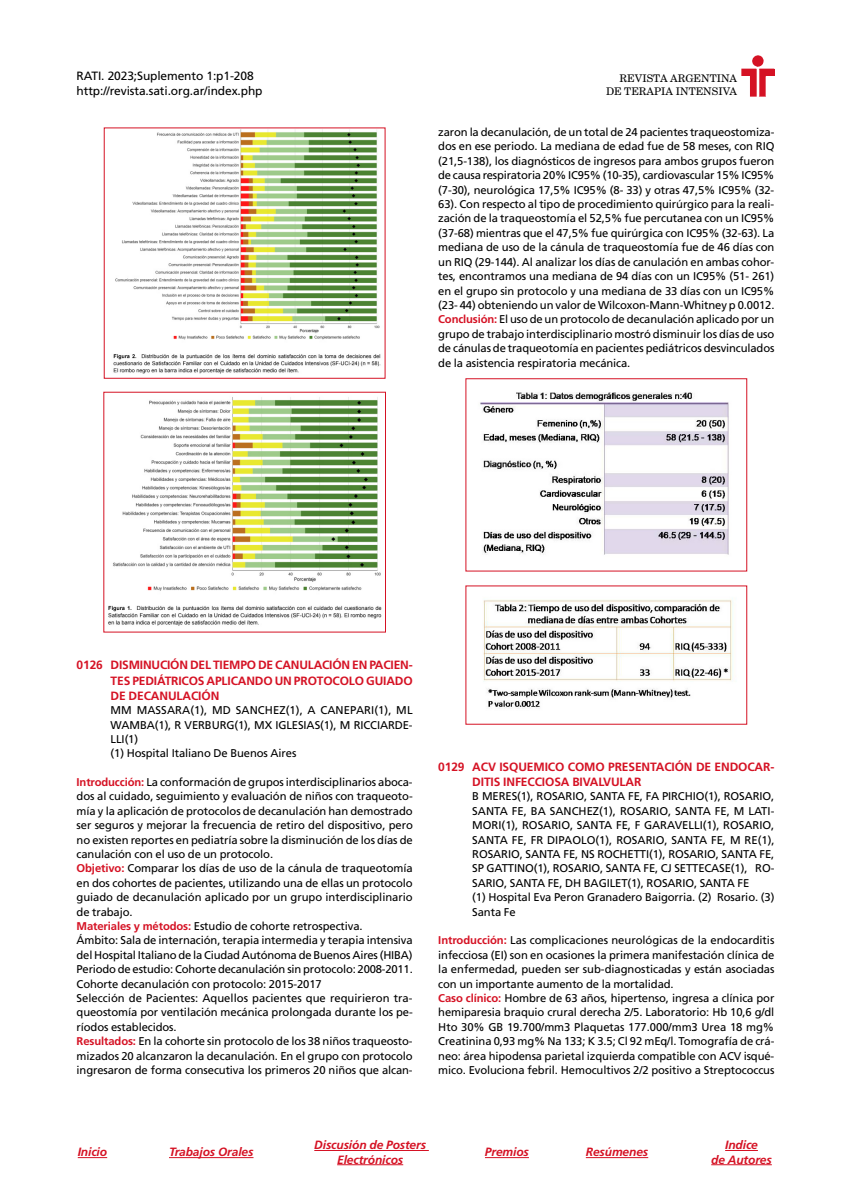
<style>
.page{position:relative;width:851px;height:1191px;background:#fff}
.page>*{position:absolute;margin:0;border:0;box-sizing:border-box;transform-origin:0 0}
.t1{font:700 12px/15.1px "Frutiger LT Std";letter-spacing:-.01em;color:#d51224}
.t2{font:italic 700 12px/14.2px "Frutiger LT Std";letter-spacing:-.01em;color:#d51224;text-align:center}
.t3{font:12px/15px "Frutiger LT Std";letter-spacing:-.01em;color:#000}
.t4{font:11.25px/14.4px "Frutiger LT Std";letter-spacing:-.01em;color:#000}
.t5{font:10.5px/12.8px "New Century Schlbk LT Std";color:#000;text-align:right}
.s1{font-weight:700;color:#d51224}
</style>
<div class="page">
<img style="left:741px;top:55px;width:33px;height:41px">
<hr style="left:314px;top:1150px;width:115px;height:1px;background:#d51224">
<hr style="left:337px;top:1164px;width:66px;height:1px;background:#d51224">
<hr style="left:169px;top:1157px;width:84px;height:1px;background:#d51224">
<hr style="left:725px;top:1150px;width:32px;height:1px;background:#d51224">
<hr style="left:711px;top:1164px;width:60px;height:1px;background:#d51224">
<svg style="left:78px;top:1157px;width:29px;height:1px"></svg>
<hr style="left:585px;top:1157px;width:63px;height:1px;background:#d51224">
<hr style="left:485px;top:1157px;width:44px;height:1px;background:#d51224">
<img style="left:480px;top:392px;width:249px;height:163px">
<div style="left:465px;top:378px;width:282px;height:193px;border:1px solid #d51224"></div>
<img style="left:483px;top:599px;width:250px;height:110px">
<img style="left:113px;top:129px;width:268px;height:245px">
<img style="left:108px;top:397px;width:274px;height:229px">
<p class="t3" style="left:77px;top:69px;width:187px">RATI. 2023;Suplemento 1:p1-208 http://revista.sati.org.ar/index.php</p>
<p class="t5" style="left:606px;top:72px;width:133px">REVISTA ARGENTINA<br>DE TERAPIA INTENSIVA</p>
<p class="t4" style="left:438px;top:125px;width:338px;text-align:justify">zaron la decanulación, de un total de 24 pacientes traqueostomiza&shy;dos en ese periodo. La mediana de edad fue de 58 meses, con RIQ (21,5-138), los diagnósticos de ingresos para ambos grupos fueron de causa respiratoria 20% IC95% (10-35), cardiovascular 15% IC95% (7-30), neurológica 17,5% IC95% (8- 33) y otras 47,5% IC95% (32- 63). Con respecto al tipo de procedimiento quirúrgico para la reali&shy;zación de la traqueostomía el 52,5% fue percutanea con un IC95% (37-68) mientras que el 47,5% fue quirúrgica con IC95% (32-63). La mediana de uso de la cánula de traqueostomía fue de 46 días con un RIQ (29-144). Al analizar los días de canulación en ambas cohor&shy;tes, encontramos una mediana de 94 días con un IC95% (51- 261) en el grupo sin protocolo y una mediana de 33 días con un IC95% (23- 44) obteniendo un valor de Wilcoxon-Mann-Whitney p 0.0012.<br><span class="s1">Conclusión:</span> El uso de un protocolo de decanulación aplicado por un grupo de trabajo interdisciplinario mostró disminuir los días de uso de cánulas de traqueotomía en pacientes pediátricos desvinculados de la asistencia respiratoria mecánica.</p>
<p class="t1" style="left:111px;top:658px;width:303px;text-align:justify;text-indent:-34px">0126 DISMINUCIÓN DEL TIEMPO DE CANULACIÓN EN PACIEN-TES PEDIÁTRICOS APLICANDO UN PROTOCOLO GUIADO DE DECANULACIÓN</p>
<p class="t4" style="left:111px;top:703px;width:303px">MM MASSARA(1), MD SANCHEZ(1), A CANEPARI(1), ML WAMBA(1), R VERBURG(1), MX IGLESIAS(1), M RICCIARDE-LLI(1)<br>(1) Hospital Italiano De Buenos Aires</p>
<p class="t4" style="left:77px;top:775px;width:338px"><span class="s1">Introducción:</span> La conformación de grupos interdisciplinarios aboca&shy;dos al cuidado, seguimiento y evaluación de niños con traqueoto&shy;mía y la aplicación de protocolos de decanulación han demostrado ser seguros y mejorar la frecuencia de retiro del dispositivo, pero no existen reportes en pediatría sobre la disminución de los días de canulación con el uso de un protocolo.<br><span class="s1">Objetivo:</span> Comparar los días de uso de la cánula de traqueotomía en dos cohortes de pacientes, utilizando una de ellas un protocolo guiado de decanulación aplicado por un grupo interdisciplinario de trabajo.<br><span class="s1">Materiales y métodos:</span> Estudio de cohorte retrospectiva.<br>Ámbito: Sala de internación, terapia intermedia y terapia intensiva del Hospital Italiano de la Ciudad Autónoma de Buenos Aires (HIBA)<br>Periodo de estudio: Cohorte decanulación sin protocolo: 2008-2011.<br>Cohorte decanulación con protocolo: 2015-2017<br>Selección de Pacientes: Aquellos pacientes que requirieron tra&shy;queostomía por ventilación mecánica prolongada durante los pe&shy;ríodos establecidos.<br><span class="s1">Resultados:</span> En la cohorte sin protocolo de los 38 niños traqueosto&shy;mizados 20 alcanzaron la decanulación. En el grupo con protocolo ingresaron de forma consecutiva los primeros 20 niños que alcan-</p>
<p class="t1" style="left:472px;top:759px;width:303px;text-indent:-34px">0129 ACV ISQUEMICO COMO PRESENTACIÓN DE ENDOCAR-<br>DITIS INFECCIOSA BIVALVULAR</p>
<p class="t4" style="left:472px;top:789px;width:304px">B MERES(1), ROSARIO, SANTA FE, FA PIRCHIO(1), ROSARIO, SANTA FE, BA SANCHEZ(1), ROSARIO, SANTA FE, M LATI-MORI(1), ROSARIO, SANTA FE, F GARAVELLI(1), ROSARIO, SANTA FE, FR DIPAOLO(1), ROSARIO, SANTA FE, M RE(1), ROSARIO, SANTA FE, NS ROCHETTI(1), ROSARIO, SANTA FE, SP GATTINO(1), ROSARIO, SANTA FE, CJ SETTECASE(1), RO-SARIO, SANTA FE, DH BAGILET(1), ROSARIO, SANTA FE<br>(1) Hospital Eva Peron Granadero Baigorria. (2) Rosario. (3)<br>Santa Fe</p>
<p class="t4" style="left:438px;top:933px;width:338px"><span class="s1">Introducción:</span> Las complicaciones neurológicas de la endocarditis infecciosa (EI) son en ocasiones la primera manifestación clínica de la enfermedad, pueden ser sub-diagnosticadas y están asociadas con un importante aumento de la mortalidad.<br><span class="s1">Caso clínico:</span> Hombre de 63 años, hipertenso, ingresa a clínica por hemiparesia braquio crural derecha 2/5. Laboratorio: Hb 10,6 g/dl Hto 30% GB 19.700/mm3 Plaquetas 177.000/mm3 Urea 18 mg% Creatinina 0,93 mg% Na 133; K 3.5; Cl 92 mEq/l. Tomografía de crá&shy;neo: área hipodensa parietal izquierda compatible con ACV isqué&shy;mico. Evoluciona febril. Hemocultivos 2/2 positivo a Streptococcus</p>
<p class="t2" style="left:169px;top:1145px;width:86px">Trabajos Orales</p>
<p class="t2" style="left:711px;top:1138px;width:62px">Indice<br>de Autores</p>
<p class="t2" style="left:314px;top:1138px;width:113px">Discusión de Posters<br>Electrónicos</p>
<p class="t2" style="left:78px;top:1145px;width:31px">Inicio</p>
<p class="t2" style="left:485px;top:1145px;width:45px">Premios</p>
<p class="t2" style="left:585px;top:1145px;width:64px">Resúmenes</p>
</div>
